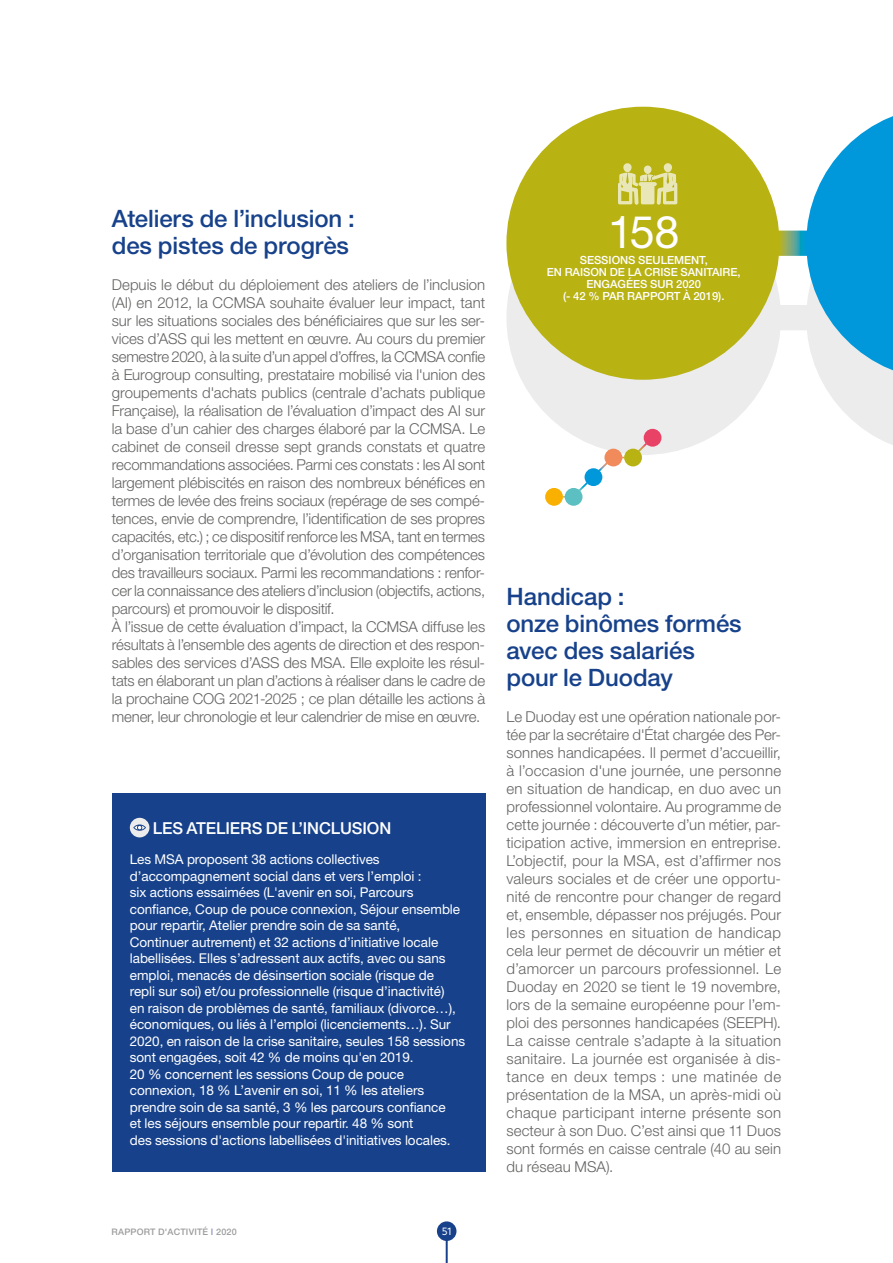
<style>
.page{position:relative;width:893px;height:1263px;background:#fff}
.page>*{position:absolute;margin:0;border:0;box-sizing:border-box;transform-origin:0 0}
.t1{font:45px "Helvetica Neue LT";color:#fff}
.t2{font:500 24px/27px "Helvetica Neue LT";letter-spacing:-.005em;color:#17428b}
.t3{font:500 16.5px "Helvetica Neue LT";letter-spacing:-.005em;color:#fff}
.t4{font:300 15px/18px "Helvetica Neue LT";letter-spacing:-.01em;color:#636362}
.t5{font:13.5px/16.5px "Helvetica Neue LT";letter-spacing:-.005em;color:#fff}
.t6{font:12px "Metric";color:#fff}
.t7{font:500 11.25px/12px "Helvetica Neue LT";letter-spacing:-.005em;color:#fff;text-align:center}
.t8{font:500 9px "Helvetica Neue LT";letter-spacing:.02em;color:#9d9c9c}
.s1{color:#8f95c4}
</style>
<div class="page">
<hr style="left:446px;top:1235px;width:2px;height:28px;background:#17428b">
<div style="left:437px;top:1221px;width:19px;height:20px;background:#17428b;border-radius:50%"></div>
<div style="left:777px;top:305px;width:34px;height:25px;background:#ececec"></div>
<div style="left:507px;top:181px;width:273px;height:273px;background:#ececec;border-radius:50%"></div>
<svg style="left:778px;top:231px;width:28px;height:25px"></svg>
<svg style="left:806px;top:116px;width:87px;height:329px"></svg>
<div style="left:506px;top:107px;width:273px;height:273px;background:#b8b213;border-radius:50%"></div>
<div style="left:112px;top:794px;width:373px;height:378px;background:#17428b"></div>
<svg style="left:130px;top:818px;width:19px;height:19px"></svg>
<div style="left:644px;top:166px;width:7px;height:8px;background:#e9e7b7;border-radius:50%"></div>
<svg style="left:664px;top:163px;width:8px;height:9px"></svg>
<svg style="left:623px;top:163px;width:9px;height:9px"></svg>
<svg style="left:618px;top:173px;width:59px;height:32px"></svg>
<svg style="left:577px;top:480px;width:13px;height:13px"></svg>
<svg style="left:596px;top:462px;width:13px;height:11px"></svg>
<svg style="left:636px;top:441px;width:12px;height:12px"></svg>
<div style="left:644px;top:429px;width:17px;height:18px;background:#e84267;border-radius:50%"></div>
<div style="left:624px;top:449px;width:18px;height:17px;background:#b8b213;border-radius:50%"></div>
<div style="left:585px;top:468px;width:17px;height:18px;background:#0098da;border-radius:50%"></div>
<div style="left:565px;top:488px;width:17px;height:18px;background:#5cbfc1;border-radius:50%"></div>
<div style="left:545px;top:488px;width:18px;height:18px;background:#f9b000;border-radius:50%"></div>
<div style="left:604px;top:449px;width:18px;height:17px;background:#f18b5c;border-radius:50%"></div>
<h2 class="t2" style="left:112px;top:204px;width:244px">Ateliers de l’inclusion : des pistes de progrès</h2>
<p class="t4" style="left:112px;top:275px;width:375px">Depuis le début du déploiement des ateliers de l’inclusion (AI) en 2012, la CCMSA souhaite évaluer leur impact, tant sur les situations sociales des bénéficiaires que sur les ser&shy;vices d’ASS qui les mettent en œuvre. Au cours du premier semestre 2020, à la suite d’un appel d’offres, la CCMSA confie à Eurogroup consulting, prestataire mobilisé via l'union des groupements d'achats publics (centrale d’achats publique Française), la réalisation de l’évaluation d’impact des AI sur la base d’un cahier des charges élaboré par la CCMSA. Le cabinet de conseil dresse sept grands constats et quatre recommandations associées. Parmi ces constats : les AI sont largement plébiscités en raison des nombreux bénéfices en termes de levée des freins sociaux (repérage de ses compé&shy;tences, envie de comprendre, l’identification de ses propres capacités, etc.) ; ce dispositif renforce les MSA, tant en termes d’organisation territoriale que d’évolution des compétences des travailleurs sociaux. Parmi les recommandations : renfor&shy;cer la connaissance des ateliers d’inclusion (objectifs, actions, parcours) et promouvoir le dispositif.<br>À l’issue de cette évaluation d’impact, la CCMSA diffuse les résultats à l’ensemble des agents de direction et des respon&shy;sables des services d’ASS des MSA. Elle exploite les résul&shy;tats en élaborant un plan d’actions à réaliser dans le cadre de la prochaine COG 2021-2025 ; ce plan détaille les actions à mener, leur chronologie et leur calendrier de mise en œuvre.</p>
<p class="t3" style="left:153px;top:819px;width:240px">LES ATELIERS DE L’INCLUSION</p>
<p class="t5" style="left:130px;top:851px;width:337px">Les MSA proposent 38 actions collectives d’accompagnement social dans et vers l’emploi :<br>six actions essaimées (L'avenir en soi, Parcours confiance, Coup de pouce connexion, Séjour ensemble pour repartir, Atelier prendre soin de sa santé,<br>Continuer autrement) et 32 actions d’initiative locale labellisées. Elles s’adressent aux actifs, avec ou sans emploi, menacés de désinsertion sociale (risque de<br>repli sur soi) et/ou professionnelle (risque d’inactivité)<br>en raison de problèmes de santé, familiaux (divorce…), économiques, ou liés à l’emploi (licenciements…). Sur 2020, en raison de la crise sanitaire, seules 158 sessions sont engagées, soit 42 % de moins qu'en 2019.<br>20 % concernent les sessions Coup de pouce connexion, 18 % L’avenir en soi, 11 % les ateliers prendre soin de sa santé, 3 % les parcours confiance<br>et les séjours ensemble pour repartir. 48 % sont<br>des sessions d'actions labellisées d'initiatives locales.</p>
<p class="t8" style="left:112px;top:1226px;width:127px">RAPPORT D'ACTIVITÉ <span class="s1">I</span> 2020</p>
<p class="t6" style="left:442px;top:1224px;width:11px">51</p>
<h1 class="t1" style="left:608px;top:205px;width:73px">158</h1>
<p class="t7" style="left:547px;top:254px;width:195px">SESSIONS SEULEMENT,<br>EN RAISON DE LA CRISE SANITAIRE,<br>ENGAGÉES SUR 2020<br>(- 42 % PAR RAPPORT À 2019).</p>
<h2 class="t2" style="left:506px;top:582px;width:237px">Handicap :<br>onze binômes formés avec des salariés pour le Duoday</h2>
<p class="t4" style="left:506px;top:707px;width:276px;text-align:justify">Le Duoday est une opération nationale por&shy;tée par la secrétaire d'État chargée des Per&shy;sonnes handicapées. Il permet d’accueillir, à l’occasion d'une journée, une personne en situation de handicap, en duo avec un professionnel volontaire. Au programme de cette journée : découverte d’un métier, par&shy;ticipation active, immersion en entreprise.<br>L’objectif, pour la MSA, est d’affirmer nos valeurs sociales et de créer une opportu&shy;nité de rencontre pour changer de regard et, ensemble, dépasser nos préjugés. Pour les personnes en situation de handicap cela leur permet de découvrir un métier et d’amorcer un parcours professionnel. Le Duoday en 2020 se tient le 19 novembre, lors de la semaine européenne pour l’em&shy;ploi des personnes handicapées (SEEPH).<br>La caisse centrale s’adapte à la situation sanitaire. La journée est organisée à dis&shy;tance en deux temps : une matinée de présentation de la MSA, un après-midi où chaque participant interne présente son secteur à son Duo. C’est ainsi que 11 Duos sont formés en caisse centrale (40 au sein du réseau MSA).</p>
</div>
